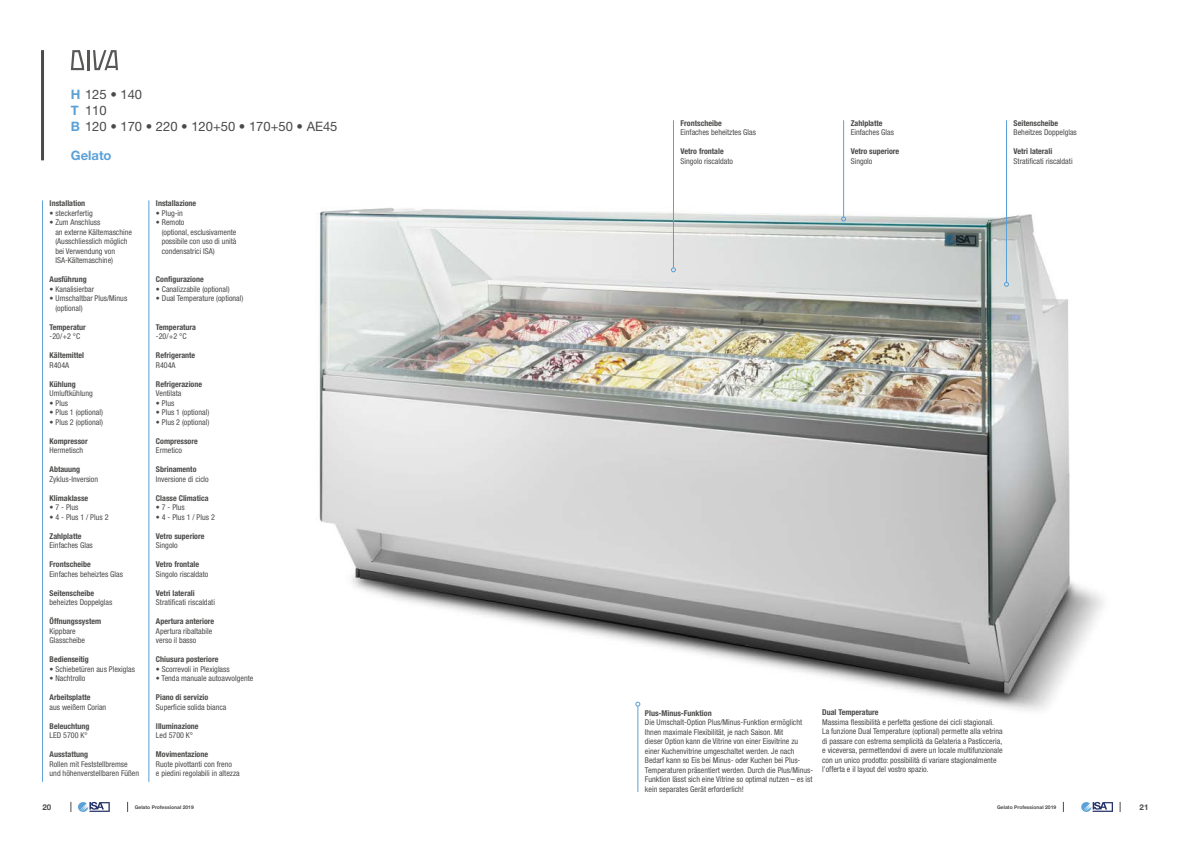
<style>
.page{position:relative;width:1191px;height:842px;background:#fff}
.page>*{position:absolute;margin:0;border:0;box-sizing:border-box;transform-origin:0 0}
.t1{font:13px/15.6px "Helvetica Neue LT Std";color:#4a4a49}
.t2{font:700 13px "Helvetica Neue LT Std";color:#5aa1d8}
.t3{font:condensed 8px/9.5px "Helvetica Neue LT Std";color:#4a4a49}
.t4{font:700 condensed 8px "Helvetica Neue LT Std";color:#4a4a49}
.t5{font:700 8px "Helvetica Neue LT Std";color:#4a4a49}
.t6{font:700 5px "Helvetica Neue LT Std";color:#4a4a49}
.s1{font-weight:700;color:#5aa1d8}
</style>
<div class="page">
<svg style="left:78px;top:802px;width:32px;height:10px"></svg>
<svg style="left:1081px;top:802px;width:32px;height:10px"></svg>
<img style="left:319px;top:156px;width:785px;height:584px">
<hr style="left:87px;top:50px;width:3px;height:20px;background:#575756">
<svg style="left:71px;top:50px;width:13px;height:20px"></svg>
<svg style="left:93px;top:50px;width:25px;height:20px"></svg>
<hr style="left:42px;top:200px;width:1px;height:582px;background:#5aa1d8">
<hr style="left:148px;top:200px;width:1px;height:582px;background:#5aa1d8">
<hr style="left:41px;top:50px;width:3px;height:110px;background:#4a4a49">
<hr style="left:1006px;top:120px;width:1px;height:162px;background:#5aa1d8">
<svg style="left:1004px;top:282px;width:5px;height:5px"></svg>
<hr style="left:673px;top:120px;width:1px;height:148px;background:#5aa1d8">
<svg style="left:671px;top:267px;width:5px;height:5px"></svg>
<hr style="left:843px;top:120px;width:1px;height:97px;background:#5aa1d8">
<svg style="left:841px;top:217px;width:5px;height:5px"></svg>
<hr style="left:637px;top:706px;width:1px;height:86px;background:#5aa1d8">
<svg style="left:635px;top:702px;width:5px;height:5px"></svg>
<h1 class="t1" style="left:71px;top:87px;width:268px"><span class="s1">H</span> 125 • 140<br><span class="s1">T</span> 110<br><span class="s1">B</span> 120 • 170 • 220 • 120+50 • 170+50 • AE45</h1>
<h1 class="t2" style="left:71px;top:148px;width:42px">Gelato</h1>
<p class="t4" style="left:50px;top:198px;width:37px">Installation</p>
<p class="t3" style="left:50px;top:208px;width:45px">• steckerfertig</p>
<p class="t3" style="left:55px;top:218px;width:78px;text-indent:-6px">• Zum Anschluss<br>an externe Kältemaschine (Ausschliesslich möglich bei Verwendung von<br>ISA-Kältemaschine)</p>
<p class="t4" style="left:50px;top:274px;width:39px">Ausführung</p>
<p class="t3" style="left:50px;top:284px;width:46px">• Kanalisierbar</p>
<p class="t3" style="left:55px;top:294px;width:73px;text-indent:-6px">• Umschaltbar Plus/Minus (optional)</p>
<p class="t4" style="left:50px;top:322px;width:38px">Temperatur</p>
<p class="t3" style="left:50px;top:331px;width:32px">-20/+2 °C</p>
<p class="t4" style="left:50px;top:350px;width:36px">Kältemittel</p>
<p class="t3" style="left:50px;top:360px;width:21px">R404A</p>
<p class="t4" style="left:50px;top:379px;width:28px">Kühlung</p>
<p class="t3" style="left:50px;top:388px;width:45px">Umluftkühlung</p>
<p class="t3" style="left:50px;top:398px;width:20px">• Plus</p>
<p class="t3" style="left:50px;top:407px;width:55px">• Plus 1 (optional)</p>
<p class="t3" style="left:50px;top:417px;width:55px">• Plus 2 (optional)</p>
<p class="t4" style="left:50px;top:436px;width:40px">Kompressor</p>
<p class="t3" style="left:50px;top:445px;width:35px">Hermetisch</p>
<p class="t4" style="left:50px;top:464px;width:32px">Abtauung</p>
<p class="t3" style="left:50px;top:474px;width:50px">Zyklus-Inversion</p>
<p class="t4" style="left:50px;top:493px;width:40px">Klimaklasse</p>
<p class="t3" style="left:50px;top:502px;width:30px">• 7 - Plus</p>
<p class="t3" style="left:50px;top:512px;width:60px">• 4 - Plus 1 / Plus 2</p>
<p class="t4" style="left:50px;top:531px;width:33px">Zahlplatte</p>
<p class="t3" style="left:50px;top:540px;width:45px">Einfaches Glas</p>
<p class="t4" style="left:50px;top:559px;width:43px">Frontscheibe</p>
<p class="t3" style="left:50px;top:569px;width:75px">Einfaches beheiztes Glas</p>
<p class="t4" style="left:50px;top:588px;width:46px">Seitenscheibe</p>
<p class="t3" style="left:50px;top:597px;width:64px">beheiztes Doppelglas</p>
<p class="t4" style="left:50px;top:616px;width:53px">Öffnungssystem</p>
<p class="t3" style="left:50px;top:626px;width:37px">Kippbare<br>Glasscheibe</p>
<p class="t4" style="left:50px;top:654px;width:41px">Bedienseitig</p>
<p class="t3" style="left:50px;top:664px;width:87px">• Schiebetüren aus Plexiglas</p>
<p class="t3" style="left:50px;top:673px;width:37px">• Nachtrollo</p>
<p class="t4" style="left:50px;top:692px;width:42px">Arbeitsplatte</p>
<p class="t3" style="left:50px;top:702px;width:58px">aus weißem Corian</p>
<p class="t4" style="left:50px;top:721px;width:41px">Beleuchtung</p>
<p class="t3" style="left:50px;top:730px;width:40px">LED 5700 K°</p>
<p class="t4" style="left:50px;top:749px;width:40px">Ausstattung</p>
<p class="t3" style="left:50px;top:759px;width:91px">Rollen mit Feststellbremse und höhenverstellbaren Füßen</p>
<p class="t4" style="left:156px;top:198px;width:42px">Installazione</p>
<p class="t3" style="left:156px;top:208px;width:28px">• Plug-in</p>
<p class="t3" style="left:162px;top:218px;width:76px;text-indent:-6px">• Remoto<br>(optional, esclusivamente possibile con uso di unità condensatrici ISA)</p>
<p class="t4" style="left:156px;top:274px;width:49px">Configurazione</p>
<p class="t3" style="left:156px;top:284px;width:75px">• Canalizzabile (optional)</p>
<p class="t3" style="left:156px;top:294px;width:89px">• Dual Temperature (optional)</p>
<p class="t4" style="left:156px;top:322px;width:42px">Temperatura</p>
<p class="t3" style="left:156px;top:332px;width:32px">-20/+2 °C</p>
<p class="t4" style="left:156px;top:350px;width:41px">Refrigerante</p>
<p class="t3" style="left:156px;top:360px;width:21px">R404A</p>
<p class="t4" style="left:156px;top:379px;width:48px">Refrigerazione</p>
<p class="t3" style="left:156px;top:389px;width:27px">Ventilata</p>
<p class="t3" style="left:156px;top:398px;width:20px">• Plus</p>
<p class="t3" style="left:156px;top:407px;width:55px">• Plus 1 (optional)</p>
<p class="t3" style="left:156px;top:417px;width:55px">• Plus 2 (optional)</p>
<p class="t4" style="left:156px;top:436px;width:43px">Compressore</p>
<p class="t3" style="left:156px;top:445px;width:28px">Ermetico</p>
<p class="t4" style="left:156px;top:464px;width:42px">Sbrinamento</p>
<p class="t3" style="left:156px;top:474px;width:54px">Inversione di ciclo</p>
<p class="t4" style="left:156px;top:493px;width:54px">Classe Climatica</p>
<p class="t3" style="left:156px;top:502px;width:30px">• 7 - Plus</p>
<p class="t3" style="left:156px;top:512px;width:60px">• 4 - Plus 1 / Plus 2</p>
<p class="t4" style="left:156px;top:531px;width:50px">Vetro superiore</p>
<p class="t3" style="left:156px;top:540px;width:23px">Singolo</p>
<p class="t4" style="left:156px;top:559px;width:45px">Vetro frontale</p>
<p class="t3" style="left:156px;top:569px;width:54px">Singolo riscaldato</p>
<p class="t4" style="left:156px;top:588px;width:40px">Vetri laterali</p>
<p class="t3" style="left:156px;top:597px;width:61px">Stratificati riscaldati</p>
<p class="t4" style="left:156px;top:616px;width:60px">Apertura anteriore</p>
<p class="t3" style="left:156px;top:626px;width:58px">Apertura ribaltabile verso il basso</p>
<p class="t4" style="left:156px;top:654px;width:64px">Chiusura posteriore</p>
<p class="t3" style="left:156px;top:664px;width:75px">• Scorrevoli in Plexiglass</p>
<p class="t3" style="left:156px;top:673px;width:99px">• Tenda manuale autoavvolgente</p>
<p class="t4" style="left:156px;top:692px;width:54px">Piano di servizio</p>
<p class="t3" style="left:156px;top:702px;width:72px">Superficie solida bianca</p>
<p class="t4" style="left:156px;top:721px;width:44px">Illuminazione</p>
<p class="t3" style="left:156px;top:730px;width:39px">Led 5700 K°</p>
<p class="t4" style="left:156px;top:749px;width:54px">Movimentazione</p>
<p class="t3" style="left:156px;top:759px;width:85px">Ruote pivottanti con freno<br>e piedini regolabili in altezza</p>
<p class="t4" style="left:680px;top:118px;width:43px">Frontscheibe</p>
<p class="t3" style="left:680px;top:128px;width:77px">Einfaches beheitztes Glas</p>
<p class="t4" style="left:680px;top:147px;width:45px">Vetro frontale</p>
<p class="t3" style="left:680px;top:156px;width:54px">Singolo riscaldato</p>
<p class="t4" style="left:850px;top:118px;width:33px">Zahlplatte</p>
<p class="t3" style="left:850px;top:128px;width:45px">Einfaches Glas</p>
<p class="t4" style="left:850px;top:147px;width:50px">Vetro superiore</p>
<p class="t3" style="left:850px;top:156px;width:23px">Singolo</p>
<p class="t4" style="left:1013px;top:118px;width:46px">Seitenscheibe</p>
<p class="t3" style="left:1013px;top:128px;width:65px">Beheitzes Doppelglas</p>
<p class="t4" style="left:1013px;top:147px;width:40px">Vetri laterali</p>
<p class="t3" style="left:1013px;top:156px;width:61px">Stratificati riscaldati</p>
<p class="t4" style="left:645px;top:708px;width:68px">Plus-Minus-Funktion</p>
<p class="t3" style="left:645px;top:718px;width:170px">Die Umschalt-Option Plus/Minus-Funktion ermöglicht Ihnen maximale Flexibilität, je nach Saison. Mit<br>dieser Option kann die Vitrine von einer Eisvitrine zu einer Kuchenvitrine umgeschaltet werden. Je nach Bedarf kann so Eis bei Minus- oder Kuchen bei Plus-Temperaturen präsentiert werden. Durch die Plus/Minus-Funktion lässt sich eine Vitrine so optimal nutzen – es ist kein separates Gerät erforderlich!</p>
<p class="t4" style="left:822px;top:708px;width:58px">Dual Temperature</p>
<p class="t3" style="left:822px;top:717px;width:182px">Massima flessibilità e perfetta gestione dei cicli stagionali.<br>La funzione Dual Temperature (optional) permette alla vetrina di passare con estrema semplicità da Gelateria a Pasticceria, e viceversa, permettendovi di avere un locale multifunzionale con un unico prodotto: possibilità di variare stagionalmente l’offerta e il layout del vostro spazio.</p>
<p class="t5" style="left:43px;top:802px;width:10px">20</p>
<p class="t6" style="left:135px;top:804px;width:61px">Gelato Professional 2019</p>
<p class="t6" style="left:997px;top:804px;width:61px">Gelato Professional 2019</p>
<p class="t5" style="left:1139px;top:802px;width:10px">21</p>
</div>
